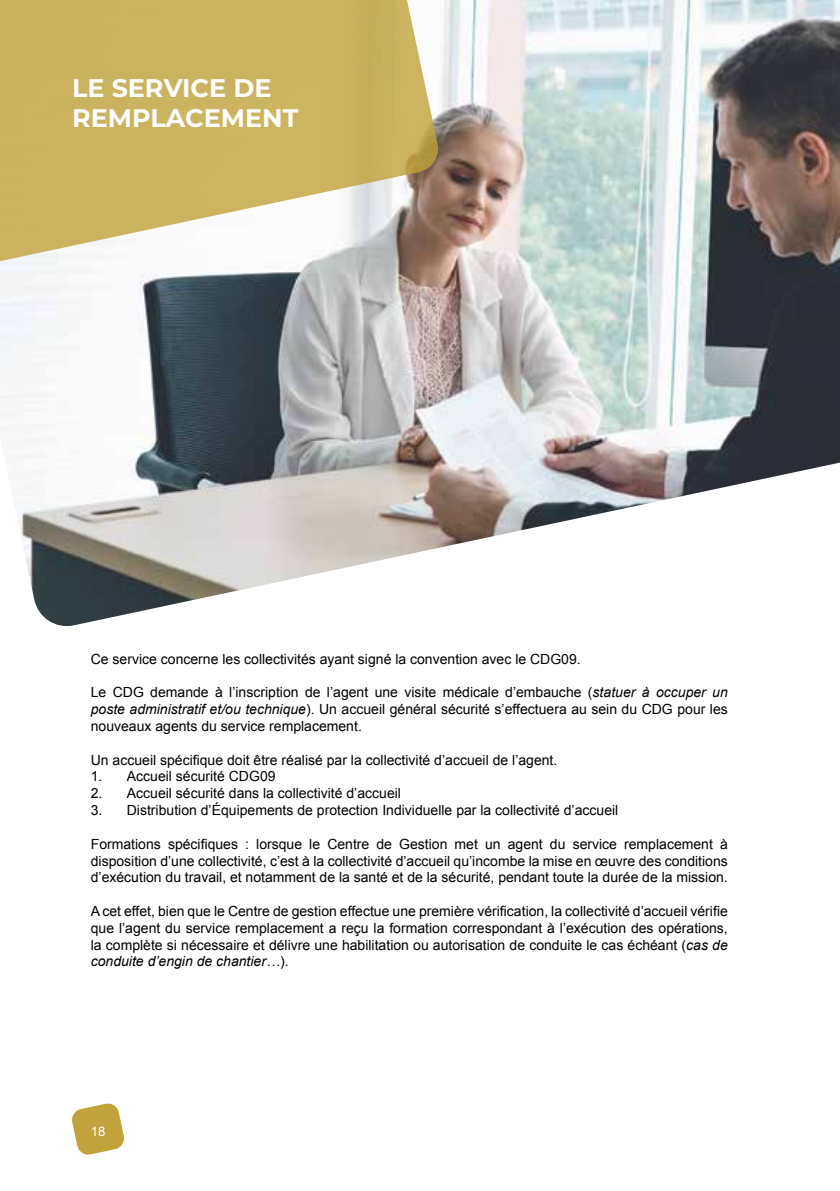
<style>
.page{position:relative;width:840px;height:1191px;background:#fff}
.page>*{position:absolute;margin:0;border:0;box-sizing:border-box;transform-origin:0 0}
.t1{font:700 25.4px/30.4px "Montserrat";color:#fff}
.t2{font:14px/16.8px "Arial";color:#000;text-align:justify}
.t3{font:13.2px "Arial";color:#fff}
.s1{font-style:italic}
</style>
<div class="page">
<svg style="left:72px;top:1103px;width:52px;height:52px"></svg>
<img style="left:0;top:0;width:839px;height:626px">
<svg style="left:0;top:0;width:440px;height:273px;fill:#ccb361"></svg>
<h1 class="t1" style="left:72px;top:71px;width:228px">LE SERVICE DE<br>REMPLACEMENT</h1>
<p class="t2" style="left:91px;top:650px;width:491px">Ce service concerne les collectivités ayant signé la convention avec le CDG09.</p>
<p class="t2" style="left:91px;top:684px;width:638px">Le CDG demande à l’inscription de l’agent une visite médicale d’embauche (<span class="s1">statuer à occuper un poste administratif et/ou technique</span>). Un accueil général sécurité s’effectuera au sein du CDG pour les nouveaux agents du service remplacement.</p>
<p class="t2" style="left:91px;top:751px;width:468px">Un accueil spécifique doit être réalisé par la collectivité d’accueil de l’agent.</p>
<p class="t2" style="left:91px;top:768px;width:186px">1. Accueil sécurité CDG09</p>
<p class="t2" style="left:91px;top:785px;width:311px">2. Accueil sécurité dans la collectivité d’accueil</p>
<p class="t2" style="left:91px;top:802px;width:528px">3. Distribution d’Équipements de protection Individuelle par la collectivité d’accueil</p>
<p class="t2" style="left:91px;top:835px;width:638px">Formations spécifiques : lorsque le Centre de Gestion met un agent du service remplacement à disposition d’une collectivité, c’est à la collectivité d’accueil qu’incombe la mise en œuvre des conditions d’exécution du travail, et notamment de la santé et de la sécurité, pendant toute la durée de la mission.</p>
<p class="t2" style="left:91px;top:902px;width:638px">A cet effet, bien que le Centre de gestion effectue une première vérification, la collectivité d’accueil vérifie que l’agent du service remplacement a reçu la formation correspondant à l’exécution des opérations, la complète si nécessaire et délivre une habilitation ou autorisation de conduite le cas échéant (<span class="s1">cas de conduite d’engin de chantier…</span>).</p>
<p class="t3" style="left:91px;top:1122px;width:16px">18</p>
</div>
